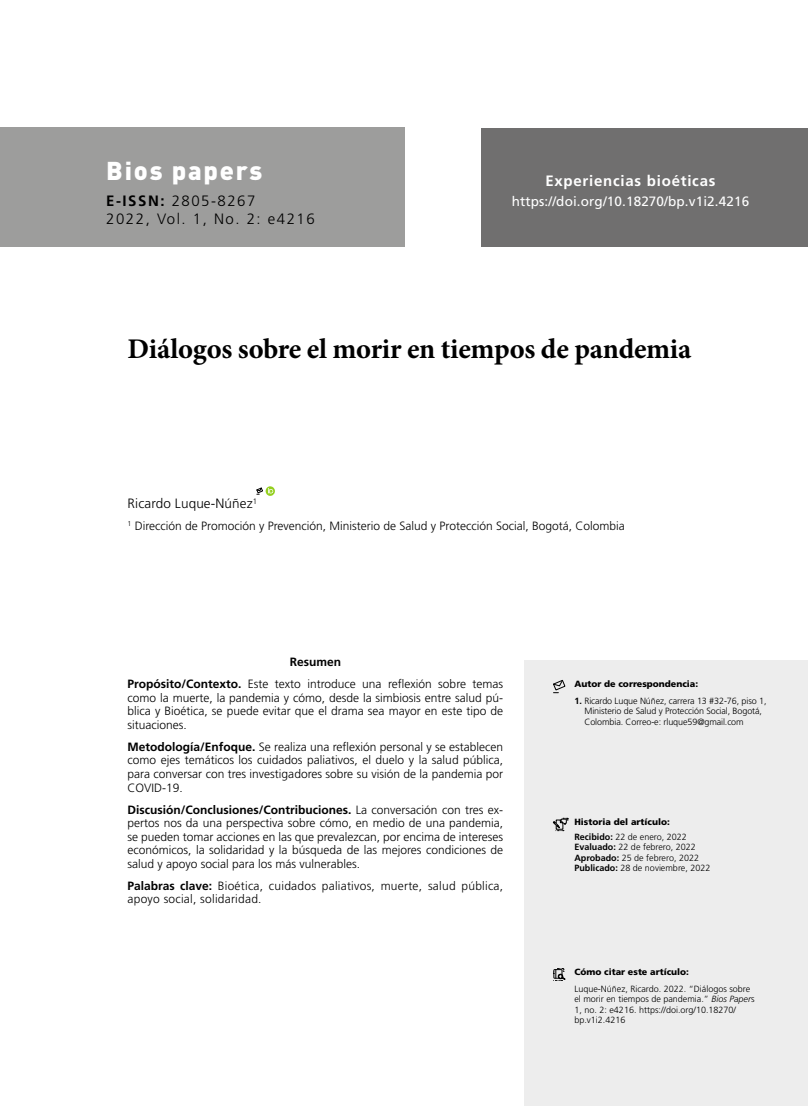
<style>
.page{position:relative;width:808px;height:1106px;background:#fff}
.page>*{position:absolute;margin:0;border:0;box-sizing:border-box;transform-origin:0 0}
.t1{font:700 28.5px "Minion Pro";letter-spacing:-.01em;color:#000}
.t2{font:900 25.5px "DIN Pro";letter-spacing:.07em;color:#fff}
.t3{font:300 15px/18px "Frutiger LT Std";letter-spacing:.1em;color:#000}
.t4{font:700 15px "Frutiger LT Std";letter-spacing:.05em;color:#fff}
.t5{font:13.5px "Frutiger LT Std";letter-spacing:.01em;color:#fff}
.t6{font:300 13.5px "Frutiger LT Std";letter-spacing:.01em;color:#000}
.t7{font:300 12px/13.5px "Frutiger LT Std";color:#000;text-align:justify}
.t8{font:300 12px/13.5px "Frutiger LT Std";letter-spacing:.02em;color:#000}
.t9{font:300 9px/10.5px "Frutiger LT Std";color:#000}
.t10{font:900 9px/14.7px "Frutiger LT Std";color:#000}
.s1{font-weight:700}
.s2{font-weight:300}
.s3{font-style:italic}
</style>
<div class="page">
<div style="left:0;top:128px;width:404px;height:119px;background:#9d9d9c"></div>
<div style="left:482px;top:128px;width:326px;height:119px;background:#706f6f"></div>
<div style="left:524px;top:660px;width:284px;height:446px;background:#ededed"></div>
<svg style="left:553px;top:817px;width:15px;height:14px"></svg>
<svg style="left:553px;top:968px;width:12px;height:13px"></svg>
<svg style="left:256px;top:486px;width:19px;height:10px"></svg>
<svg style="left:553px;top:679px;width:13px;height:14px"></svg>
<h2 class="t2" style="left:106px;top:153px;width:158px">Bios papers</h2>
<p class="t3" style="left:106px;top:192px;width:210px"><span class="s1">E-ISSN:</span> 2805-8267<br>2022, Vol. 1, No. 2: e4216</p>
<p class="t4" style="left:545px;top:172px;width:171px">Experiencias bioéticas</p>
<p class="t5" style="left:512px;top:194px;width:239px">https://doi.org/10.18270/bp.v1i2.4216</p>
<h1 class="t1" style="left:128px;top:329px;width:565px">Diálogos sobre el morir en tiempos de pandemia</h1>
<p class="t6" style="left:128px;top:496px;width:131px">Ricardo Luque-Núñez<sup>1</sup></p>
<p class="t7" style="left:128px;top:519px;width:499px"><sup>1</sup> Dirección de Promoción y Prevención, Ministerio de Salud y Protección Social, Bogotá, Colombia</p>
<p class="t7" style="left:128px;top:651px;width:377px;line-height:22px;text-align:center"><span class="s1">Resumen<br>Propósito/Contexto.</span> Este texto introduce una reflexión sobre temas</p>
<p class="t7" style="left:128px;top:691px;width:377px">como la muerte, la pandemia y cómo, desde la simbiosis entre salud pú&shy;blica y Bioética, se puede evitar que el drama sea mayor en este tipo de situaciones.</p>
<p class="t7" style="left:128px;top:740px;width:377px"><span class="s1">Metodología/Enfoque.</span> Se realiza una reflexión personal y se establecen como ejes temáticos los cuidados paliativos, el duelo y la salud pública, para conversar con tres investigadores sobre su visión de la pandemia por COVID-19.</p>
<p class="t7" style="left:128px;top:802px;width:377px"><span class="s1">Discusión/Conclusiones/Contribuciones.</span> La conversación con tres ex&shy;pertos nos da una perspectiva sobre cómo, en medio de una pandemia, se pueden tomar acciones en las que prevalezcan, por encima de intereses económicos, la solidaridad y la búsqueda de las mejores condiciones de salud y apoyo social para los más vulnerables.</p>
<p class="t8" style="left:128px;top:878px;width:377px"><span class="s1">Palabras clave:</span> Bioética, cuidados paliativos, muerte, salud pública, apoyo social, solidaridad.</p>
<p class="t10" style="left:574px;top:676px;width:125px">Autor de correspondencia:</p>
<p class="t9" style="left:584px;top:695px;width:184px;text-indent:-10px"><span class="s1">1.</span> Ricardo Luque Núñez, carrera 13 #32-76, piso 1,<br>Ministerio de Salud y Protección Social, Bogotá,<br>Colombia. Correo-e: rluque59@gmail.com</p>
<p class="t10" style="left:574px;top:814px;width:114px">Historia del artículo:<br><span class="s1">Recibido:</span> <span class="s2">22 de enero, 2022</span></p>
<p class="t9" style="left:574px;top:841px;width:137px"><span class="s1">Evaluado:</span> 22 de febrero, 2022<br><span class="s1">Aprobado:</span> 25 de febrero, 2022<br><span class="s1">Publicado:</span> 28 de noviembre, 2022</p>
<p class="t10" style="left:574px;top:964px;width:116px">Cómo citar este artículo:</p>
<p class="t9" style="left:574px;top:983px;width:182px">Luque-Núñez, Ricardo. 2022. “Diálogos sobre el morir en tiempos de pandemia.” <span class="s3">Bios Paper</span>s 1, no. 2: e4216. https://doi.org/10.18270/ bp.v1i2.4216</p>
</div>
